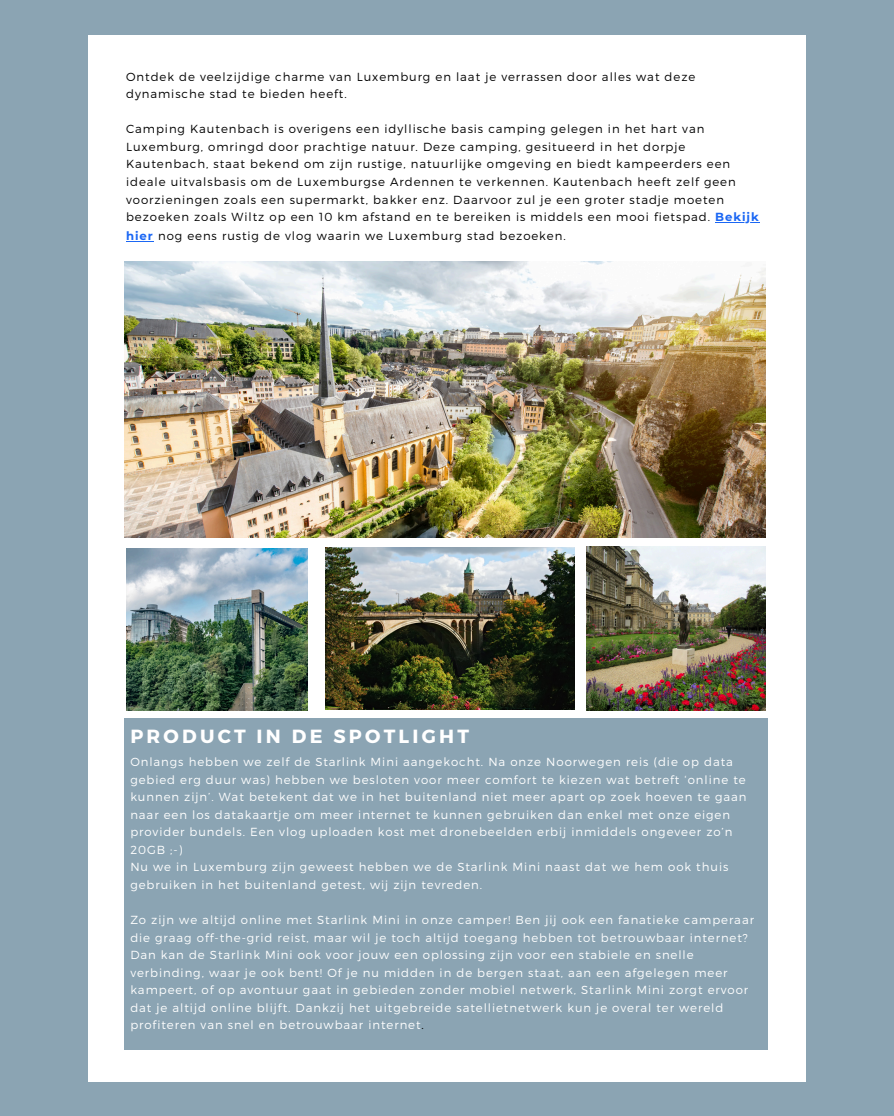
<style>
.page{position:relative;width:894px;height:1116px;background:#fff}
.page>*{position:absolute;margin:0;border:0;box-sizing:border-box;transform-origin:0 0}
.t1{font:700 19.05px "Montserrat";letter-spacing:.17em;color:#fff}
.t2{font:300 11.7px/17.5px "Montserrat";letter-spacing:.08em;color:#fff}
.t3{font:300 11.7px/17.5px "Montserrat";letter-spacing:.08em;color:#000}
.s1{font-weight:700;color:#1b67f4}
.s2{color:#000}
</style>
<div class="page">
<div style="left:0;top:0;width:893px;height:1116px;background:#8ba4b3"></div>
<div style="left:89px;top:35px;width:715px;height:1046px;background:#fff"></div>
<img style="left:125px;top:261px;width:640px;height:277px">
<div style="left:124px;top:718px;width:643px;height:332px;background:#8ba4b3"></div>
<hr style="left:715px;top:222px;width:44px;height:1px;background:#1b67f4">
<svg style="left:126px;top:241px;width:28px;height:1px"></svg>
<img style="left:325px;top:548px;width:249px;height:162px">
<img style="left:126px;top:549px;width:181px;height:162px">
<img style="left:586px;top:547px;width:179px;height:164px">
<p class="t3" style="left:126px;top:67px;width:570px">Ontdek de veelzijdige charme van Luxemburg en laat je verrassen door alles wat deze dynamische stad te bieden heeft.</p>
<p class="t3" style="left:126px;top:120px;width:634px">Camping Kautenbach is overigens een idyllische basis camping gelegen in het hart van Luxemburg, omringd door prachtige natuur. Deze camping, gesitueerd in het dorpje Kautenbach, staat bekend om zijn rustige, natuurlijke omgeving en biedt kampeerders een ideale uitvalsbasis om de Luxemburgse Ardennen te verkennen. Kautenbach heeft zelf geen voorzieningen zoals een supermarkt, bakker enz. Daarvoor zul je een groter stadje moeten bezoeken zoals Wiltz op een 10 km afstand en te bereiken is middels een mooi fietspad. <span class="s1">Bekijk</span></p>
<p class="t3" style="left:126px;top:226px;width:441px"><span class="s1">hier</span> nog eens rustig de vlog waarin we Luxemburg stad bezoeken.</p>
<p class="t1" style="left:130px;top:724px;width:340px">PRODUCT IN DE SPOTLIGHT</p>
<p class="t2" style="left:130px;top:753px;width:617px">Onlangs hebben we zelf de Starlink Mini aangekocht. Na onze Noorwegen reis (die op data gebied erg duur was) hebben we besloten voor meer comfort te kiezen wat betreft ‘online te kunnen zijn’. Wat betekent dat we in het buitenland niet meer apart op zoek hoeven te gaan naar een los datakaartje om meer internet te kunnen gebruiken dan enkel met onze eigen provider bundels. Een vlog uploaden kost met dronebeelden erbij inmiddels ongeveer zo’n 20GB ;-)</p>
<p class="t2" style="left:130px;top:858px;width:599px">Nu we in Luxemburg zijn geweest hebben we de Starlink Mini naast dat we hem ook thuis gebruiken in het buitenland getest, wij zijn tevreden.</p>
<h1 class="t2" style="left:130px;top:911px;width:625px">Zo zijn we altijd online met Starlink Mini in onze camper! Ben jij ook een fanatieke camperaar die graag off-the-grid reist, maar wil je toch altijd toegang hebben tot betrouwbaar internet?<br>Dan kan de Starlink Mini ook voor jouw een oplossing zijn voor een stabiele en snelle verbinding, waar je ook bent! Of je nu midden in de bergen staat, aan een afgelegen meer kampeert, of op avontuur gaat in gebieden zonder mobiel netwerk, Starlink Mini zorgt ervoor dat je altijd online blijft. Dankzij het uitgebreide satellietnetwerk kun je overal ter wereld profiteren van snel en betrouwbaar internet<span class="s2">.</span></h1>
</div>
